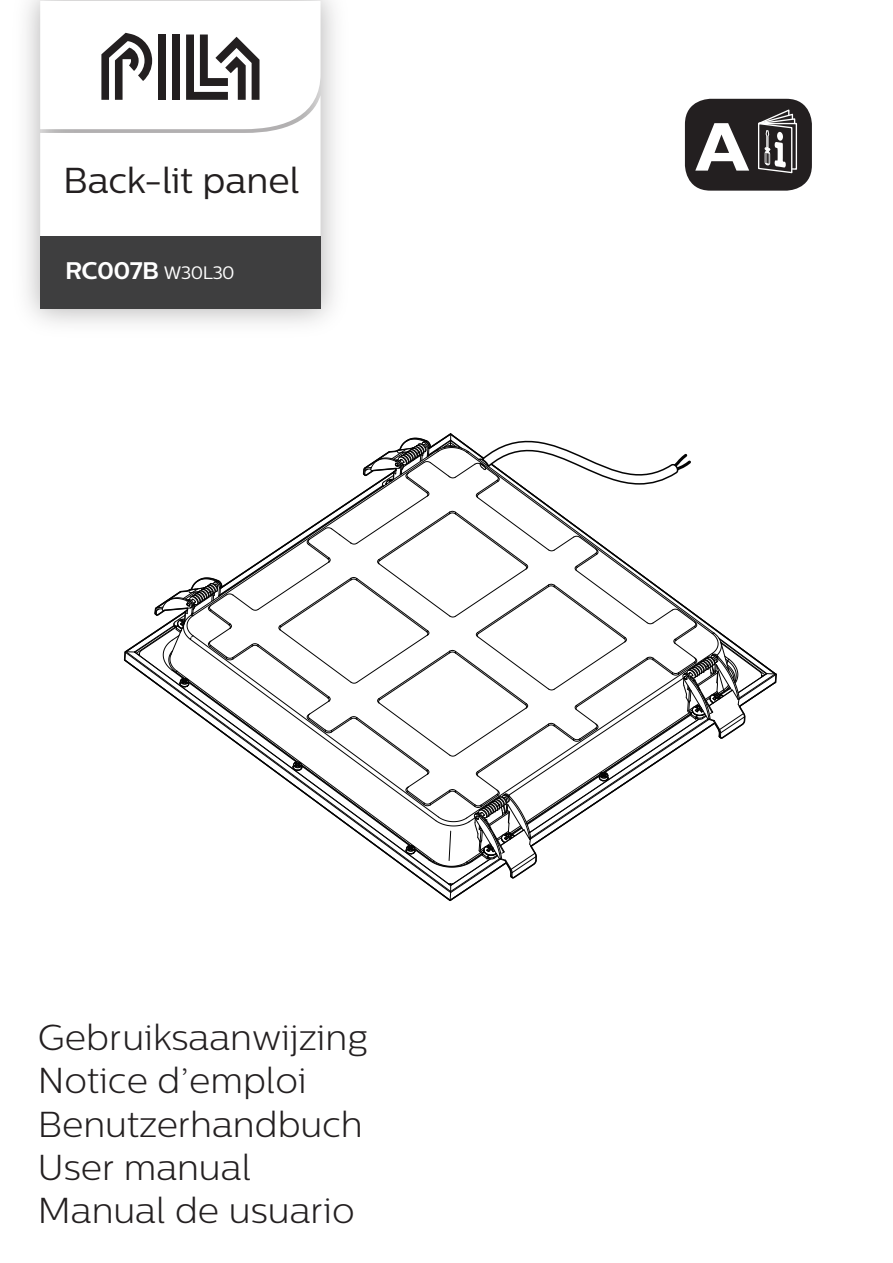
<style>
.page{position:relative;width:893px;height:1263px;background:#fff}
.page>*{position:absolute;margin:0;border:0;box-sizing:border-box;transform-origin:0 0}
.t1{font:300 36px/43.2px "Centrale Sans";color:#231f20}
.t2{font:36px "Centrale Sans";color:#231f20}
.t3{font:700 24px "Centrale Sans";letter-spacing:-.03em;color:#fff}
.s1{font-weight:400;font-size:18px}
</style>
<div class="page">
<div style="left:40px;top:236px;width:281px;height:73px;background:#3e3e3f"></div>
<svg style="left:124px;top:433px;width:653px;height:468px"></svg>
<svg style="left:685px;top:99px;width:127px;height:92px"></svg>
<svg style="left:40px;top:1px;width:281px;height:235px"></svg>
<p class="t2" style="left:63px;top:160px;width:238px">Back-lit panel</p>
<p class="t3" style="left:65px;top:256px;width:171px">RC007B <span class="s1">W30L30</span></p>
<p class="t1" style="left:38px;top:1015px;width:332px">Gebruiksaanwijzing<br>Notice d’emploi<br>Benutzerhandbuch<br>User manual<br>Manual de usuario</p>
</div>
